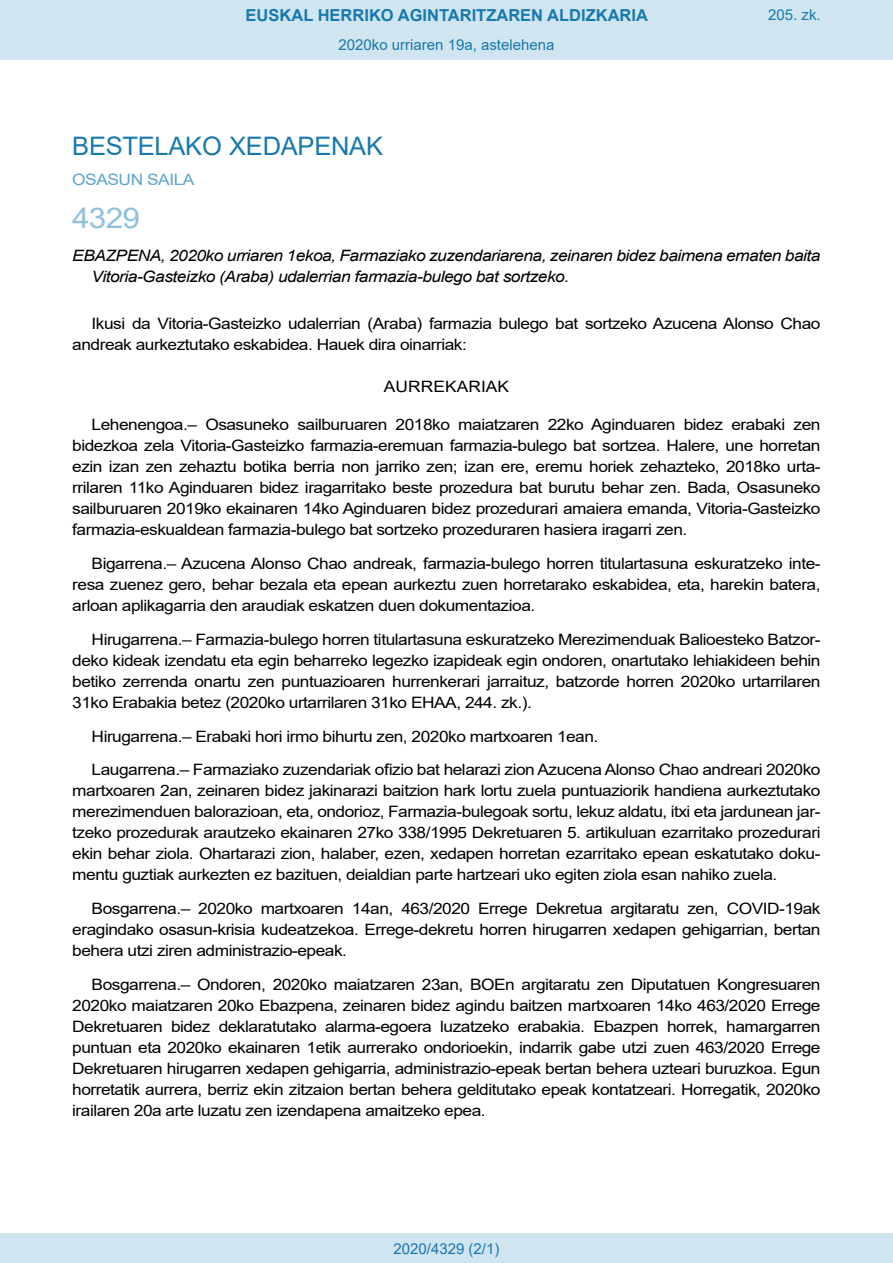
<style>
.page{position:relative;width:893px;height:1263px;background:#fff}
.page>*{position:absolute;margin:0;border:0;box-sizing:border-box;transform-origin:0 0}
.BOPVOrden{font:28.5px "Arial";color:#90c0db;scale:1.11 1}
.BOPVSeccion{font:25.5px "Arial";letter-spacing:-.01em;color:#1879ad}
.t1{font:700 16.5px "Arial";color:#1879ad}
.BOPVDetalle{font:15.6px/21px "Arial";letter-spacing:-.03em;color:#000;text-align:justify;scale:1.11 1}
.BOPVTitulo{font:italic 15.6px/21px "Arial";letter-spacing:-.03em;color:#000;scale:1.11 1}
.BOPVOrganismo{font:15.6px "Arial";letter-spacing:-.025em;color:#5ea4ca;scale:1.11 1}
.BOPVClave{font:15.6px "Arial";letter-spacing:.005em;color:#000;scale:1.11 1}
.Paginacion_Centro{font:15px "Arial";color:#1879ad}
</style>
<div class="page">
<div style="left:0;top:0;width:893px;height:60px;background:#d0e5f0"></div>
<div style="left:0;top:1233px;width:893px;height:30px;background:#d0e5f0"></div>
<p class="t1" style="left:246px;top:3px;width:404px">EUSKAL HERRIKO AGINTARITZAREN ALDIZKARIA</p>
<p class="Paginacion_Centro" style="left:338px;top:35px;width:217px">2020ko urriaren 19a, astelehena</p>
<p class="Paginacion_Centro" style="left:768px;top:5px;width:54px">205. zk.</p>
<p class="BOPVSeccion" style="left:72px;top:128px;width:312px">BESTELAKO XEDAPENAK</p>
<p class="BOPVOrganismo" style="left:72px;top:169px;width:112px">OSASUN SAILA</p>
<p class="BOPVOrden" style="left:72px;top:198px;width:62px">4329</p>
<p class="BOPVTitulo" style="left:92px;top:246px;width:658px;text-indent:-19px">EBAZPENA, 2020ko urriaren 1ekoa, Farmaziako zuzendariarena, zeinaren bidez baimena ematen baita<br>Vitoria-Gasteizko (Araba) udalerrian farmazia-bulego bat sortzeko.</p>
<p class="BOPVDetalle" style="left:72px;top:313px;width:676px;text-indent:19px">Ikusi da Vitoria-Gasteizko udalerrian (Araba) farmazia bulego bat sortzeko Azucena Alonso Chao andreak aurkeztutako eskabidea. Hauek dira oinarriak:</p>
<p class="BOPVClave" style="left:384px;top:376px;width:114px">AURREKARIAK</p>
<p class="BOPVDetalle" style="left:72px;top:414px;width:676px;text-indent:19px">Lehenengoa.– Osasuneko sailburuaren 2018ko maiatzaren 22ko Aginduaren bidez erabaki zen bidezkoa zela Vitoria-Gasteizko farmazia-eremuan farmazia-bulego bat sortzea. Halere, une horretan ezin izan zen zehaztu botika berria non jarriko zen; izan ere, eremu horiek zehazteko, 2018ko urta&shy;rrilaren 11ko Aginduaren bidez iragarritako beste prozedura bat burutu behar zen. Bada, Osasuneko sailburuaren 2019ko ekainaren 14ko Aginduaren bidez prozedurari amaiera emanda, Vitoria-Gasteizko farmazia-eskualdean farmazia-bulego bat sortzeko prozeduraren hasiera iragarri zen.</p>
<p class="BOPVDetalle" style="left:72px;top:553px;width:676px;text-indent:19px">Bigarrena.– Azucena Alonso Chao andreak, farmazia-bulego horren titulartasuna eskuratzeko inte&shy;resa zuenez gero, behar bezala eta epean aurkeztu zuen horretarako eskabidea, eta, harekin batera, arloan aplikagarria den araudiak eskatzen duen dokumentazioa.</p>
<p class="BOPVDetalle" style="left:72px;top:629px;width:676px;text-indent:19px">Hirugarrena.– Farmazia-bulego horren titulartasuna eskuratzeko Merezimenduak Balioesteko Batzor&shy;deko kideak izendatu eta egin beharreko legezko izapideak egin ondoren, onartutako lehiakideen behin betiko zerrenda onartu zen puntuazioaren hurrenkerari jarraituz, batzorde horren 2020ko urtarrilaren 31ko Erabakia betez (2020ko urtarrilaren 31ko EHAA, 244. zk.).</p>
<p class="BOPVDetalle" style="left:92px;top:725px;width:458px">Hirugarrena.– Erabaki hori irmo bihurtu zen, 2020ko martxoaren 1ean.</p>
<p class="BOPVDetalle" style="left:72px;top:759px;width:676px;text-indent:19px">Laugarrena.– Farmaziako zuzendariak ofizio bat helarazi zion Azucena Alonso Chao andreari 2020ko martxoaren 2an, zeinaren bidez jakinarazi baitzion hark lortu zuela puntuaziorik handiena aurkeztutako merezimenduen balorazioan, eta, ondorioz, Farmazia-bulegoak sortu, lekuz aldatu, itxi eta jardunean jar&shy;tzeko prozedurak arautzeko ekainaren 27ko 338/1995 Dekretuaren 5. artikuluan ezarritako prozedurari ekin behar ziola. Ohartarazi zion, halaber, ezen, xedapen horretan ezarritako epean eskatutako doku&shy;mentu guztiak aurkezten ez bazituen, deialdian parte hartzeari uko egiten ziola esan nahiko zuela.</p>
<p class="BOPVDetalle" style="left:72px;top:898px;width:676px;text-indent:19px">Bosgarrena.– 2020ko martxoaren 14an, 463/2020 Errege Dekretua argitaratu zen, COVID-19ak eragindako osasun-krisia kudeatzekoa. Errege-dekretu horren hirugarren xedapen gehigarrian, bertan behera utzi ziren administrazio-epeak.</p>
<p class="BOPVDetalle" style="left:72px;top:974px;width:676px;text-indent:19px">Bosgarrena.– Ondoren, 2020ko maiatzaren 23an, BOEn argitaratu zen Diputatuen Kongresuaren 2020ko maiatzaren 20ko Ebazpena, zeinaren bidez agindu baitzen martxoaren 14ko 463/2020 Errege Dekretuaren bidez deklaratutako alarma-egoera luzatzeko erabakia. Ebazpen horrek, hamargarren puntuan eta 2020ko ekainaren 1etik aurrerako ondorioekin, indarrik gabe utzi zuen 463/2020 Errege Dekretuaren hirugarren xedapen gehigarria, administrazio-epeak bertan behera uzteari buruzkoa. Egun horretatik aurrera, berriz ekin zitzaion bertan behera gelditutako epeak kontatzeari. Horregatik, 2020ko irailaren 20a arte luzatu zen izendapena amaitzeko epea.</p>
<p class="Paginacion_Centro" style="left:393px;top:1238px;width:107px">2020/4329 (2/1)</p>
</div>
